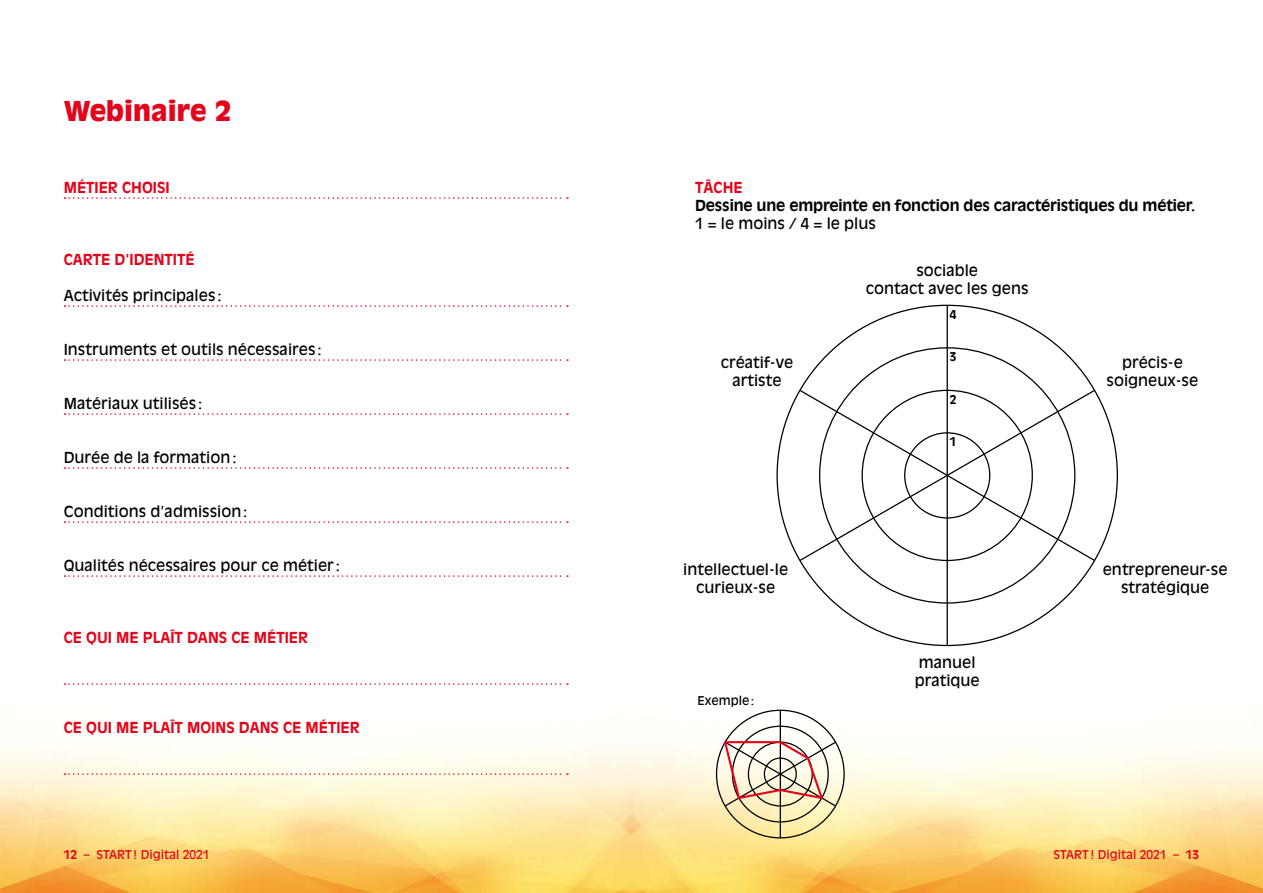
<style>
.page{position:relative;width:1263px;height:893px;background:#fff}
.page>*{position:absolute;margin:0;border:0;box-sizing:border-box;transform-origin:0 0}
.t1{font:900 27px "Antique Olive";color:#e3051b}
.t2{font:15px/18px "Antique Olive";color:#000;text-align:center}
.t3{font:700 15px "Antique Olive";color:#e3051b}
.t4{font:700 15px "Antique Olive";letter-spacing:-.01em;color:#000}
.t5{font:12px "Antique Olive";color:#e3051b}
.t6{font:12px "Antique Olive";color:#000}
.t7{font:700 12px "Antique Olive";color:#000}
.s1{font-weight:700}
</style>
<div class="page">
<img style="left:0;top:468px;width:1263px;height:425px">
<svg style="left:65px;top:197px;width:503px;height:2px"></svg>
<svg style="left:65px;top:305px;width:503px;height:2px"></svg>
<svg style="left:65px;top:359px;width:503px;height:2px"></svg>
<svg style="left:65px;top:413px;width:503px;height:2px"></svg>
<svg style="left:65px;top:467px;width:503px;height:2px"></svg>
<svg style="left:65px;top:521px;width:503px;height:2px"></svg>
<svg style="left:65px;top:575px;width:503px;height:2px"></svg>
<svg style="left:65px;top:683px;width:503px;height:2px"></svg>
<svg style="left:65px;top:773px;width:503px;height:2px"></svg>
<hr style="left:946px;top:305px;width:2px;height:340px;background:#000">
<svg style="left:798px;top:389px;width:298px;height:173px"></svg>
<hr style="left:780px;top:710px;width:1px;height:128px;background:#000">
<svg style="left:722px;top:740px;width:115px;height:68px"></svg>
<div style="left:696px;top:694px;width:172px;height:14px;background:#fff"></div>
<h1 class="t1" style="left:64px;top:95px;width:169px">Webinaire 2</h1>
<p class="t3" style="left:64px;top:178px;width:107px">MÉTIER CHOISI</p>
<p class="t3" style="left:64px;top:250px;width:132px">CARTE D'IDENTITÉ</p>
<p class="t2" style="left:64px;top:286px;width:159px">Activités principales:</p>
<p class="t2" style="left:64px;top:340px;width:259px">Instruments et outils nécessaires:</p>
<p class="t2" style="left:64px;top:394px;width:140px">Matériaux utilisés :</p>
<p class="t2" style="left:64px;top:448px;width:174px">Durée de la formation:</p>
<p class="t2" style="left:64px;top:502px;width:185px">Conditions d’admission:</p>
<p class="t2" style="left:64px;top:556px;width:278px">Qualités nécessaires pour ce métier :</p>
<p class="t3" style="left:64px;top:628px;width:246px">CE QUI ME PLAÎT DANS CE MÉTIER</p>
<p class="t3" style="left:64px;top:718px;width:297px">CE QUI ME PLAÎT MOINS DANS CE MÉTIER</p>
<p class="t3" style="left:695px;top:178px;width:49px">TÂCHE</p>
<p class="t4" style="left:695px;top:196px;width:501px">Dessine une empreinte en fonction des caractéristiques du métier.</p>
<p class="t2" style="left:695px;top:214px;width:182px">1 = le moins / 4 = le plus</p>
<p class="t2" style="left:866px;top:260px;width:164px">sociable<br>contact avec les gens</p>
<p class="t2" style="left:721px;top:353px;width:74px">créatif-ve artiste</p>
<p class="t2" style="left:683px;top:560px;width:107px">intellectuel-le curieux-se</p>
<p class="t6" style="left:697px;top:694px;width:58px">Exemple:</p>
<p class="t7" style="left:950px;top:307px;width:8px">4</p>
<p class="t7" style="left:950px;top:350px;width:8px">3</p>
<p class="t7" style="left:950px;top:392px;width:8px">2</p>
<p class="t7" style="left:950px;top:435px;width:8px">1</p>
<p class="t2" style="left:915px;top:653px;width:67px;text-align:left">manuel pratique</p>
<p class="t2" style="left:1106px;top:353px;width:93px">précis-e soigneux-se</p>
<p class="t2" style="left:1103px;top:560px;width:126px">entrepreneur-se stratégique</p>
<p class="t5" style="left:64px;top:847px;width:147px"><span class="s1">12</span> – START! Digital 2021</p>
<p class="t5" style="left:1053px;top:847px;width:147px">START! Digital 2021 – <span class="s1">13</span></p>
</div>
